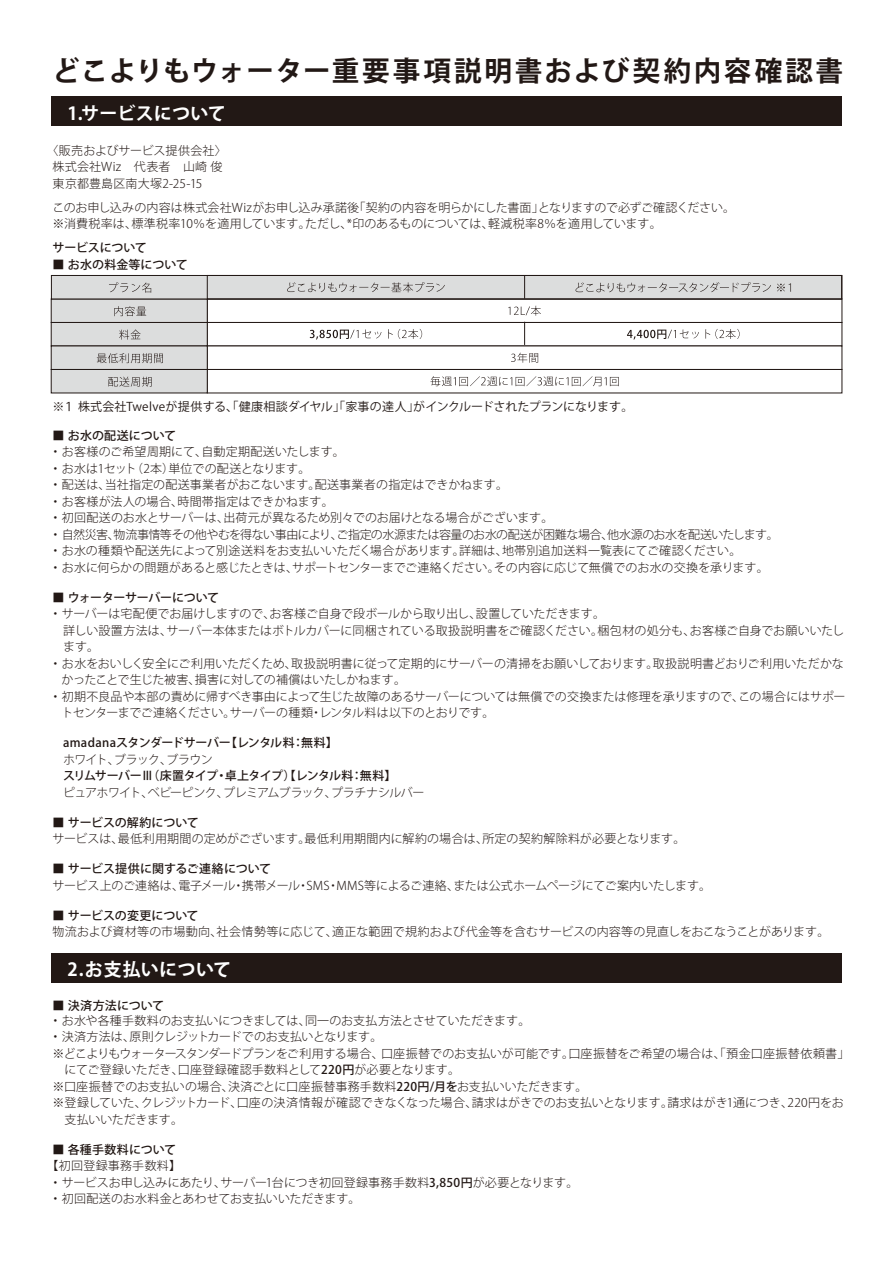
<style>
.page{position:relative;width:893px;height:1263px;background:#fff}
.page>*{position:absolute;margin:0;border:0;box-sizing:border-box;transform-origin:0 0}
.t1{font:700 27.6px "Koz Go Pro";letter-spacing:.08em;color:#221815}
.t2{font:700 18px "Koz Go Pro";letter-spacing:.015em;color:#fff}
.t3{font:300 12px/16.5px "Koz Go Pro";letter-spacing:-.01em;color:#221815}
.t4{font:300 12px/16.5px "Koz Go Pro";letter-spacing:.01em;color:#221815}
.t5{font:12px "Koz Go Pr 6 N";color:#221815}
.t6{font:500 12px "Koz Go Pro";letter-spacing:-.02em;color:#221815}
.t7{font:300 12px "Koz Go Pro";letter-spacing:-.04em;color:#221815}
.t8{font:300 12px "Koz Go Pro";letter-spacing:-.05em;color:#221815}
.t9{font:500 12px "Koz Go Pro";letter-spacing:-.045em;color:#221815}
.t10{font:300 12px "Koz Go Pro";letter-spacing:-.065em;color:#221815}
.t11{font:500 12px "Koz Go Pro";letter-spacing:.005em;color:#221815}
.s1{font-family:"Koz Go Pr 6 N";font-weight:400}
.s2{font-weight:500}
</style>
<div class="page">
<div style="left:51px;top:96px;width:791px;height:30px;background:#221815"></div>
<div style="left:51px;top:953px;width:791px;height:29px;background:#221815"></div>
<div style="left:207px;top:299px;width:635px;height:24px;background:#fff;border:1px solid #221815"></div>
<div style="left:51px;top:299px;width:157px;height:24px;background:#dcdddd;border:1px solid #221815"></div>
<svg style="left:114px;top:306px;width:32px;height:10px"></svg>
<svg style="left:508px;top:306px;width:33px;height:10px"></svg>
<div style="left:207px;top:322px;width:635px;height:24px;background:#fff;border:1px solid #221815"></div>
<div style="left:51px;top:322px;width:157px;height:24px;background:#dcdddd;border:1px solid #221815"></div>
<svg style="left:119px;top:330px;width:22px;height:10px"></svg>
<svg style="left:310px;top:330px;width:72px;height:10px"></svg>
<svg style="left:388px;top:329px;width:34px;height:10px"></svg>
<svg style="left:627px;top:330px;width:72px;height:10px"></svg>
<svg style="left:705px;top:329px;width:35px;height:10px"></svg>
<div style="left:51px;top:346px;width:157px;height:24px;background:#dcdddd"></div>
<svg style="left:97px;top:353px;width:66px;height:10px"></svg>
<svg style="left:511px;top:353px;width:27px;height:10px"></svg>
<div style="left:207px;top:369px;width:635px;height:24px;background:#fff;border:1px solid #221815"></div>
<div style="left:51px;top:369px;width:157px;height:24px;background:#dcdddd;border:1px solid #221815"></div>
<svg style="left:108px;top:377px;width:44px;height:10px"></svg>
<svg style="left:430px;top:376px;width:189px;height:10px"></svg>
<div style="left:51px;top:275px;width:791px;height:24px;background:#dcdddd;border:1px solid #221815"></div>
<svg style="left:109px;top:282px;width:42px;height:11px"></svg>
<div style="left:207px;top:275px;width:635px;height:24px;border:1px solid #221815"></div>
<svg style="left:287px;top:282px;width:158px;height:10px"></svg>
<svg style="left:575px;top:282px;width:196px;height:10px"></svg>
<svg style="left:777px;top:283px;width:14px;height:9px"></svg>
<svg style="left:524px;top:275px;width:1px;height:24px"></svg>
<svg style="left:524px;top:322px;width:1px;height:23px"></svg>
<h1 class="t1" style="left:53px;top:54px;width:792px">どこよりもウォーター重要事項説明書および契約内容確認書</h1>
<h2 class="t2" style="left:68px;top:101px;width:160px">1.サービスについて</h2>
<p class="t4" style="left:53px;top:142px;width:176px;text-indent:-6px">〈販売およびサービス提供会社〉株式会社Wiz　代表者　山崎 俊東京都豊島区南大塚2-25-15</p>
<p class="t3" style="left:53px;top:199px;width:684px">このお申し込みの内容は株式会社Wizがお申し込み承諾後「契約の内容を明らかにした書面」となりますので必ずご確認ください。※消費税率は、標準税率10％を適用しています。ただし、*印のあるものについては、軽減税率8％を適用しています。</p>
<p class="t6" style="left:53px;top:240px;width:96px">サービスについて</p>
<p class="t11" style="left:53px;top:257px;width:137px"><span class="s1">■</span> お水の料金等について</p>
<p class="t5" style="left:53px;top:400px;width:582px">※１ 株式会社Twelveが提供する、「健康相談ダイヤル」「家事の達人」がインクルードされたプランになります。</p>
<p class="t3" style="left:50px;top:427px;width:731px"><span class="s1">■</span> <span class="s2">お水の配送について<br></span><span class="s1">・</span> お客様のご希望周期にて、自動定期配送いたします。<br><span class="s1">・</span> お水は1セット（2本）単位での配送となります。<br><span class="s1">・</span> 配送は、当社指定の配送事業者がおこないます。配送事業者の指定はできかねます。<br><span class="s1">・</span> お客様が法人の場合、時間帯指定はできかねます。<br><span class="s1">・</span> 初回配送のお水とサーバーは、出荷元が異なるため別々でのお届けとなる場合がございます。<br><span class="s1">・</span> 自然災害、物流事情等その他やむを得ない事由により、ご指定の水源または容量のお水の配送が困難な場合、他水源のお水を配送いたします。<span class="s1">・</span> お水の種類や配送先によって別途送料をお支払いいただく場合があります。詳細は、地帯別追加送料一覧表にてご確認ください。<br><span class="s1">・</span> お水に何らかの問題があると感じたときは、サポートセンターまでご連絡ください。その内容に応じて無償でのお水の交換を承ります。</p>
<p class="t6" style="left:53px;top:590px;width:168px"><span class="s1">■</span> ウォーターサーバーについて</p>
<p class="t3" style="left:50px;top:606px;width:557px"><span class="s1">・</span> サーバーは宅配便でお届けしますので、お客様ご自身で段ボールから取り出し、設置していただきます。</p>
<p class="t3" style="left:63px;top:622px;width:783px">詳しい設置方法は、サーバー本体またはボトルカバーに同梱されている取扱説明書をご確認ください。梱包材の処分も、お客様ご自身でお願いいたし</p>
<p class="t3" style="left:63px;top:639px;width:38px">ます。</p>
<p class="t3" style="left:50px;top:655px;width:796px"><span class="s1">・</span> お水をおいしく安全にご利用いただくため、取扱説明書に従って定期的にサーバーの清掃をお願いしております。取扱説明書どおりご利用いただかな</p>
<p class="t3" style="left:62px;top:672px;width:346px">かったことで生じた被害、損害に対しての補償はいたしかねます。</p>
<p class="t3" style="left:50px;top:688px;width:797px"><span class="s1">・</span> 初期不良品や本部の責めに帰すべき事由によって生じた故障のあるサーバーについては無償での交換または修理を承りますので、この場合にはサポー</p>
<p class="t7" style="left:62px;top:705px;width:434px">トセンターまでご連絡ください。サーバーの種類・レンタル料は以下のとおりです。</p>
<p class="t6" style="left:63px;top:735px;width:276px">amadanaスタンダードサーバー【レンタル料：無料】</p>
<p class="t10" style="left:63px;top:751px;width:151px">ホワイト、ブラック、ブラウン</p>
<p class="t9" style="left:63px;top:768px;width:335px">スリムサーバーⅢ（床置タイプ・卓上タイプ）【レンタル料：無料】</p>
<p class="t8" style="left:63px;top:784px;width:363px">ピュアホワイト、ベビーピンク、プレミアムブラック、プラチナシルバー</p>
<p class="t4" style="left:53px;top:814px;width:634px"><span class="s1">■</span> <span class="s2">サービスの解約について<br></span>サービスは、最低利用期間の定めがございます。最低利用期間内に解約の場合は、所定の契約解除料が必要となります。</p>
<p class="t3" style="left:53px;top:861px;width:660px"><span class="s1">■</span> <span class="s2">サービス提供に関するご連絡について<br></span>サービス上のご連絡は、電子メール・携帯メール・SMS・MMS等によるご連絡、または公式ホームページにてご案内いたします。</p>
<p class="t3" style="left:53px;top:907px;width:778px"><span class="s1">■</span> <span class="s2">サービスの変更について<br></span>物流および資材等の市場動向、社会情勢等に応じて、適正な範囲で規約および代金等を含むサービスの内容等の見直しをおこなうことがあります。</p>
<h2 class="t2" style="left:68px;top:958px;width:165px">2.お支払いについて</h2>
<p class="t3" style="left:50px;top:998px;width:482px;line-height:15px"><span class="s1">■</span> <span class="s2">決済方法について<br></span><span class="s1">・</span> お水や各種手数料のお支払いにつきましては、同一のお支払方法とさせていただきます。</p>
<p class="t3" style="left:50px;top:1029px;width:334px"><span class="s1">・</span> 決済方法は、原則クレジットカードでのお支払いとなります。</p>
<p class="t3" style="left:53px;top:1045px;width:798px">※どこよりもウォータースタンダードプランをご利用する場合、口座振替でのお支払いが可能です。口座振替をご希望の場合は、「預金口座振替依頼書」</p>
<p class="t3" style="left:65px;top:1062px;width:397px">にてご登録いただき、口座登録確認手数料として<span class="s2">220円</span>が必要となります。</p>
<p class="t4" style="left:53px;top:1078px;width:536px">※口座振替でのお支払いの場合、決済ごとに口座振替事務手数料<span class="s2">220円/月を</span>お支払いいただきます。</p>
<p class="t3" style="left:53px;top:1095px;width:793px">※登録していた、クレジットカード、口座の決済情報が確認できなくなった場合、請求はがきでのお支払いとなります。請求はがき1通につき、220円をお</p>
<p class="t3" style="left:65px;top:1111px;width:120px">支払いいただきます。</p>
<p class="t3" style="left:47px;top:1141px;width:533px;text-indent:6px"><span class="s1">■</span> <span class="s2">各種手数料について<br></span>【初回登録事務手数料】<br><span class="s1">・</span> サービスお申し込みにあたり、サーバー1台につき初回登録事務手数料<span class="s2">3,850円</span>が必要となります。<span class="s1">・</span> 初回配送のお水料金とあわせてお支払いいただきます。</p>
</div>
